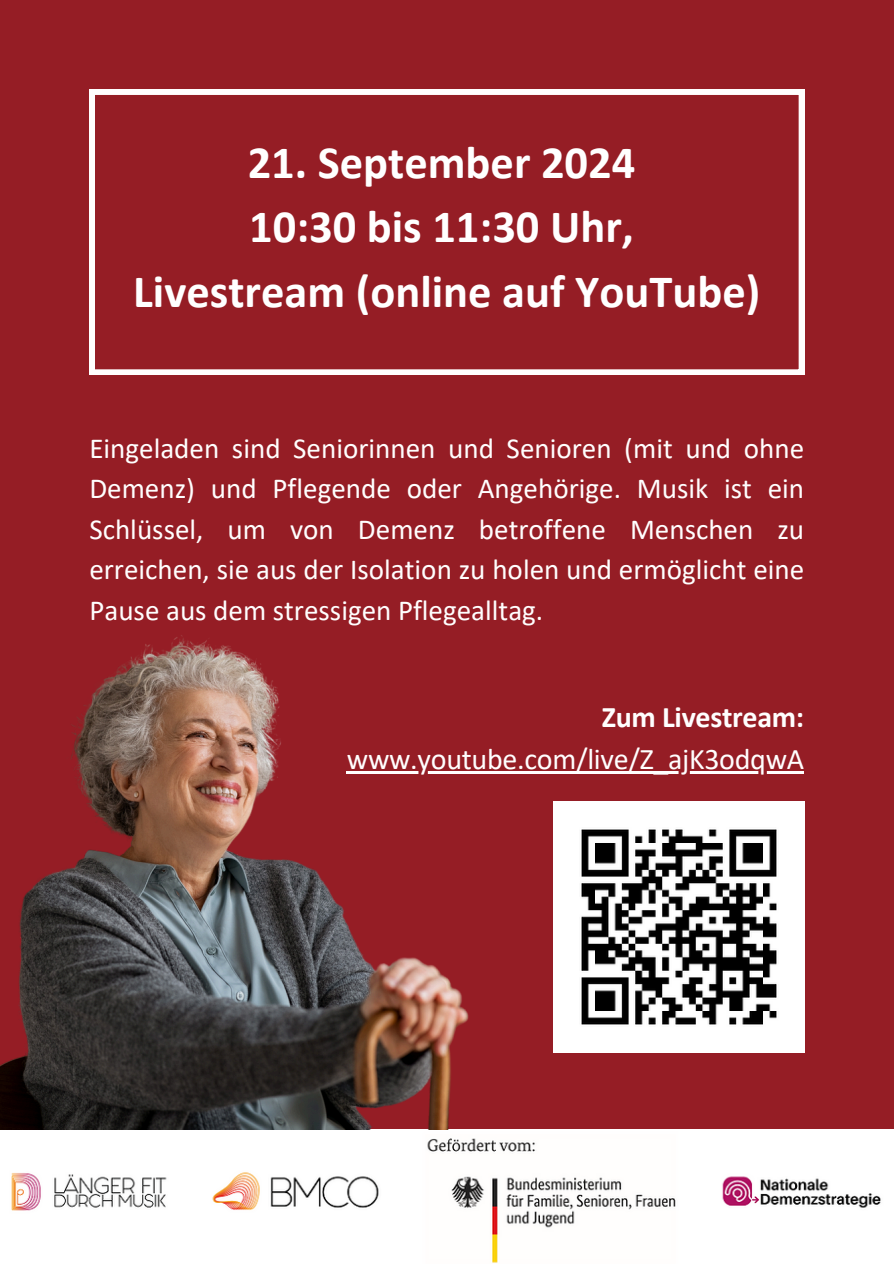
<style>
.page{position:relative;width:894px;height:1264px;background:#fff}
.page>*{position:absolute;margin:0;border:0;box-sizing:border-box;transform-origin:0 0}
.t1{font:700 46.5px/64.2px "Calibri";color:#fff;text-align:center}
.t2{font:30px "Calibri";letter-spacing:-.01em;color:#fffefe}
.t3{font:700 30px "Calibri";letter-spacing:-.01em;color:#fffefe}
.t4{font:29.1px/40.5px "Calibri";color:#fffefe;text-align:justify}
</style>
<div class="page">
<div style="left:0;top:0;width:893px;height:1263px;background:#951d25"></div>
<img style="left:0;top:1129px;width:893px;height:134px">
<svg style="left:89px;top:89px;width:715px;height:286px"></svg>
<img style="left:0;top:635px;width:597px;height:494px">
<img style="left:553px;top:801px;width:250px;height:251px">
<hr style="left:347px;top:771px;width:456px;height:2px;background:#fffefe">
<p class="t1" style="left:133px;top:134px;width:628px">21. September 2024<br>10:30 bis 11:30 Uhr,<br>Livestream (online auf YouTube)</p>
<p class="t4" style="left:89px;top:430px;width:716px">Eingeladen sind Seniorinnen und Senioren (mit und ohne Demenz) und Pflegende oder Angehörige. Musik ist ein Schlüssel, um von Demenz betroffene Menschen zu erreichen, sie aus der Isolation zu holen und ermöglicht eine Pause aus dem stressigen Pflegealltag.</p>
<p class="t3" style="left:601px;top:704px;width:204px">Zum Livestream:</p>
<p class="t2" style="left:347px;top:746px;width:459px">www.youtube.com/live/Z_ajK3odqwA</p>
</div>
